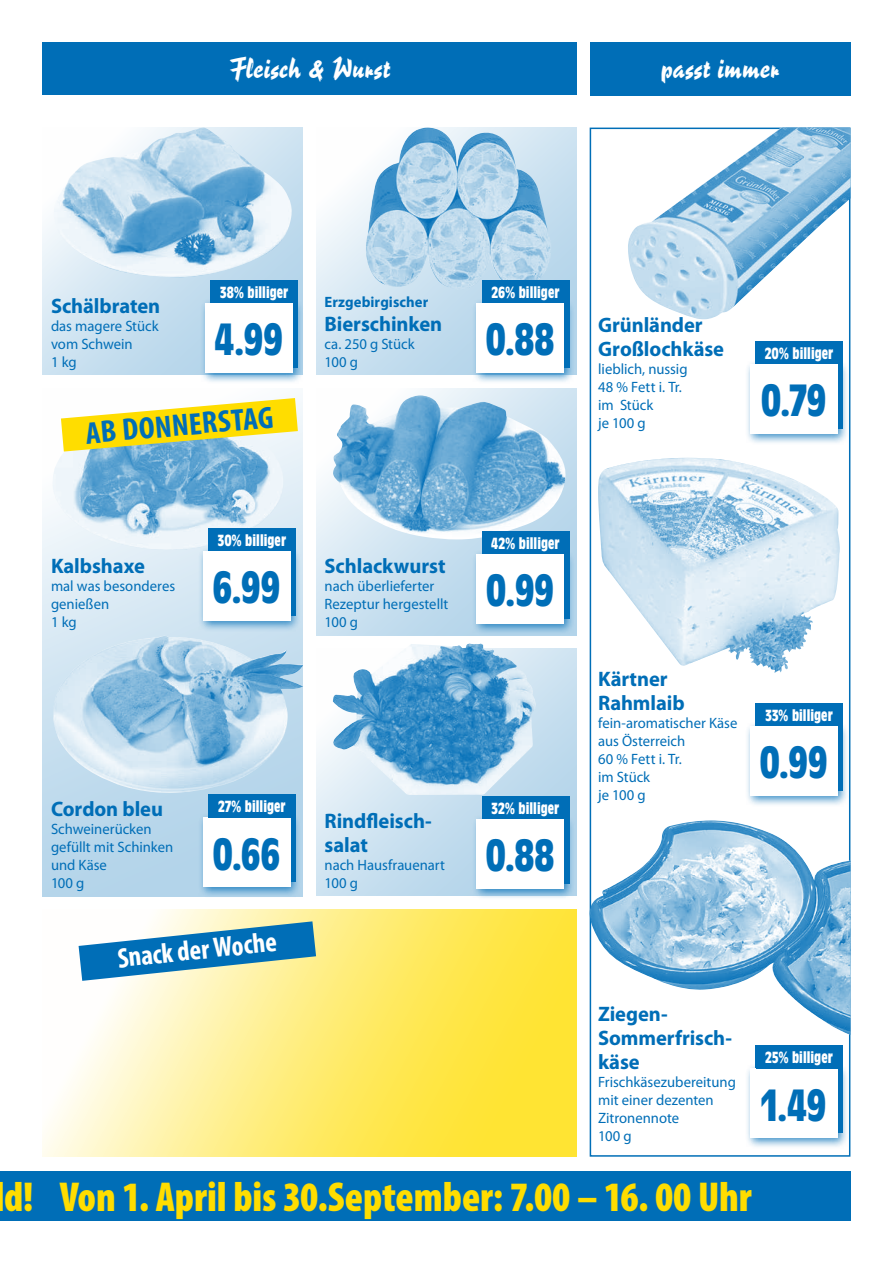
<style>
.page{position:relative;width:893px;height:1263px;background:#fff}
.page>*{position:absolute;margin:0;border:0;box-sizing:border-box;transform-origin:0 0}
.t1{font:700 condensed 44.1px "Antique Olive Std";letter-spacing:-.01em;color:#006eb7}
.t2{font:900 condensed 42px "Myriad Pro";color:#fd0}
.t3{font:700 condensed 31.2px "Myriad Pro";color:#006eb7;scale:1.05 1}
.t4{font:700 condensed 28.35px "Myriad Pro";color:#fff}
.t5{font:27px "Reporter LT Std 2";letter-spacing:.01em;color:#fff;scale:1.1 1}
.t6{font:700 21px/24px "Myriad Pro";letter-spacing:-.005em;color:#006eb7}
.t7{font:700 condensed 15.75px "Antique Olive Std";letter-spacing:.005em;color:#fff}
.t8{font:15px/18px "Myriad Pro";color:#006eb7}
.t9{font:700 15px "Myriad Pro";letter-spacing:.005em;color:#006eb7}
</style>
<div class="page">
<svg style="left:43px;top:128px;width:260px;height:247px;background:#cce2f0"></svg>
<svg style="left:316px;top:128px;width:261px;height:247px"></svg>
<svg style="left:316px;top:648px;width:261px;height:248px;background:#cce1f0"></svg>
<svg style="left:43px;top:909px;width:534px;height:248px;background:#ffed80"></svg>
<svg style="left:43px;top:398px;width:260px;height:498px;background:#bcd9ec"></svg>
<svg style="left:316px;top:388px;width:261px;height:248px;background:#cfe4f1"></svg>
<img style="left:54px;top:128px;width:238px;height:150px">
<img style="left:53px;top:636px;width:250px;height:158px">
<img style="left:366px;top:128px;width:186px;height:162px">
<img style="left:331px;top:395px;width:236px;height:144px">
<img style="left:331px;top:643px;width:205px;height:152px">
<img style="left:628px;top:128px;width:222px;height:192px">
<img style="left:598px;top:458px;width:242px;height:215px">
<img style="left:589px;top:820px;width:261px;height:215px">
<div style="left:43px;top:43px;width:534px;height:52px;background:#006eb7"></div>
<div style="left:590px;top:43px;width:260px;height:53px;background:#006eb7"></div>
<svg style="left:79px;top:921px;width:237px;height:60px;background:#6ba7c1"></svg>
<div style="left:198px;top:812px;width:104px;height:86px;background:#006eb7;opacity:.75"></div>
<div style="left:203px;top:818px;width:87px;height:69px;background:#fff"></div>
<div style="left:209px;top:795px;width:86px;height:22px;background:#006eb7"></div>
<div style="left:745px;top:721px;width:104px;height:86px;background:#006eb7;opacity:.75"></div>
<div style="left:750px;top:726px;width:87px;height:69px;background:#fff"></div>
<div style="left:756px;top:703px;width:86px;height:23px;background:#006eb7"></div>
<div style="left:472px;top:298px;width:103px;height:86px;background:#006eb7;opacity:.75"></div>
<div style="left:477px;top:303px;width:87px;height:70px;background:#fff"></div>
<div style="left:482px;top:280px;width:87px;height:23px;background:#006eb7"></div>
<div style="left:472px;top:814px;width:103px;height:86px;background:#006eb7;opacity:.75"></div>
<div style="left:477px;top:819px;width:87px;height:70px;background:#fff"></div>
<div style="left:482px;top:797px;width:87px;height:22px;background:#006eb7"></div>
<div style="left:200px;top:298px;width:104px;height:86px;background:#006eb7;opacity:.75"></div>
<div style="left:206px;top:303px;width:87px;height:70px;background:#fff"></div>
<div style="left:211px;top:280px;width:87px;height:23px;background:#006eb7"></div>
<div style="left:745px;top:359px;width:104px;height:86px;background:#006eb7;opacity:.75"></div>
<div style="left:750px;top:364px;width:87px;height:69px;background:#fff"></div>
<div style="left:756px;top:341px;width:86px;height:23px;background:#006eb7"></div>
<div style="left:745px;top:1063px;width:104px;height:86px;background:#006eb7;opacity:.75"></div>
<div style="left:750px;top:1068px;width:87px;height:70px;background:#fff"></div>
<div style="left:756px;top:1046px;width:86px;height:22px;background:#006eb7"></div>
<div style="left:472px;top:549px;width:103px;height:86px;background:#006eb7;opacity:.75"></div>
<div style="left:477px;top:554px;width:87px;height:69px;background:#fff"></div>
<div style="left:482px;top:531px;width:87px;height:23px;background:#006eb7"></div>
<div style="left:198px;top:546px;width:104px;height:86px;background:#006eb7;opacity:.75"></div>
<div style="left:203px;top:551px;width:87px;height:70px;background:#fff"></div>
<div style="left:209px;top:528px;width:86px;height:23px;background:#006eb7"></div>
<div style="left:0;top:1171px;width:850px;height:49px;background:#006eb7"></div>
<svg style="left:61px;top:398px;width:237px;height:53px"></svg>
<h3 class="t5" style="left:229px;top:51px;width:149px">Fleisch &amp; Wurst</h3>
<h3 class="t5" style="left:661px;top:51px;width:109px">passt immer</h3>
<h3 class="t6" style="left:51px;top:293px;width:111px">Schälbraten</h3>
<p class="t8" style="left:51px;top:316px;width:109px">das magere Stück vom Schwein<br>1 kg</p>
<p class="t7" style="left:220px;top:283px;width:70px">38% billiger</p>
<h1 class="t1" style="left:215px;top:315px;width:70px">4.99</h1>
<h3 class="t3" style="left:84px;top:414px;width:181px;rotate:-5deg">ab Donnerstag</h3>
<p class="t9" style="left:325px;top:292px;width:105px">Erzgebirgischer</p>
<h3 class="t6" style="left:325px;top:311px;width:119px">Bierschinken</h3>
<p class="t8" style="left:325px;top:334px;width:92px">ca. 250 g Stück<br>100 g</p>
<p class="t7" style="left:491px;top:283px;width:70px">26% billiger</p>
<h1 class="t1" style="left:486px;top:315px;width:70px">0.88</h1>
<h3 class="t6" style="left:598px;top:312px;width:127px">Grünländer<br>Großlochkäse</h3>
<p class="t8" style="left:598px;top:359px;width:91px">lieblich, nussig<br>48 % Fett i. Tr. im Stück<br>je 100 g</p>
<p class="t7" style="left:765px;top:344px;width:70px">20% billiger</p>
<h1 class="t1" style="left:761px;top:376px;width:67px">0.79</h1>
<h3 class="t6" style="left:51px;top:553px;width:95px">Kalbshaxe</h3>
<p class="t8" style="left:51px;top:577px;width:126px">mal was besonderes genießen<br>1 kg</p>
<p class="t7" style="left:218px;top:531px;width:70px">30% billiger</p>
<h1 class="t1" style="left:213px;top:563px;width:69px">6.99</h1>
<h3 class="t6" style="left:51px;top:796px;width:114px">Cordon bleu</h3>
<p class="t8" style="left:51px;top:819px;width:124px">Schweinerücken gefüllt mit Schinken und Käse<br>100 g</p>
<p class="t7" style="left:218px;top:798px;width:69px">27% billiger</p>
<h1 class="t1" style="left:212px;top:830px;width:70px">0.66</h1>
<h3 class="t6" style="left:325px;top:553px;width:122px">Schlackwurst</h3>
<p class="t8" style="left:325px;top:577px;width:125px">nach überlieferter<br>Rezeptur hergestellt<br>100 g</p>
<h3 class="t6" style="left:325px;top:808px;width:109px">Rindfleisch&shy;salat</h3>
<p class="t8" style="left:325px;top:855px;width:122px">nach Hausfrauenart<br>100 g</p>
<p class="t7" style="left:491px;top:534px;width:70px">42% billiger</p>
<h1 class="t1" style="left:486px;top:566px;width:70px">0.99</h1>
<p class="t7" style="left:492px;top:800px;width:69px">32% billiger</p>
<h1 class="t1" style="left:486px;top:831px;width:70px">0.88</h1>
<h3 class="t6" style="left:598px;top:666px;width:88px">Kärtner<br>Rahmlaib</h3>
<p class="t8" style="left:598px;top:714px;width:141px">fein-aromatischer Käse aus Österreich<br>60 % Fett i. Tr.<br>im Stück<br>je 100 g</p>
<p class="t7" style="left:765px;top:706px;width:69px">33% billiger</p>
<h1 class="t1" style="left:759px;top:738px;width:70px">0.99</h1>
<h3 class="t4" style="left:116px;top:940px;width:161px;rotate:-6deg">Snack derWoche</h3>
<h3 class="t6" style="left:598px;top:1001px;width:135px">Ziegen-<br>Sommerfrisch&shy;käse</h3>
<p class="t8" style="left:598px;top:1072px;width:139px">Frischkäsezubereitung mit einer dezenten<br>Zitronennote<br>100 g</p>
<p class="t7" style="left:765px;top:1049px;width:69px">25% billiger</p>
<h1 class="t1" style="left:761px;top:1080px;width:67px">1.49</h1>
<h2 class="t2" style="left:4px;top:1170px;width:749px">d! Von 1. April bis 30.September: 7.00 – 16. 00 Uhr</h2>
</div>
